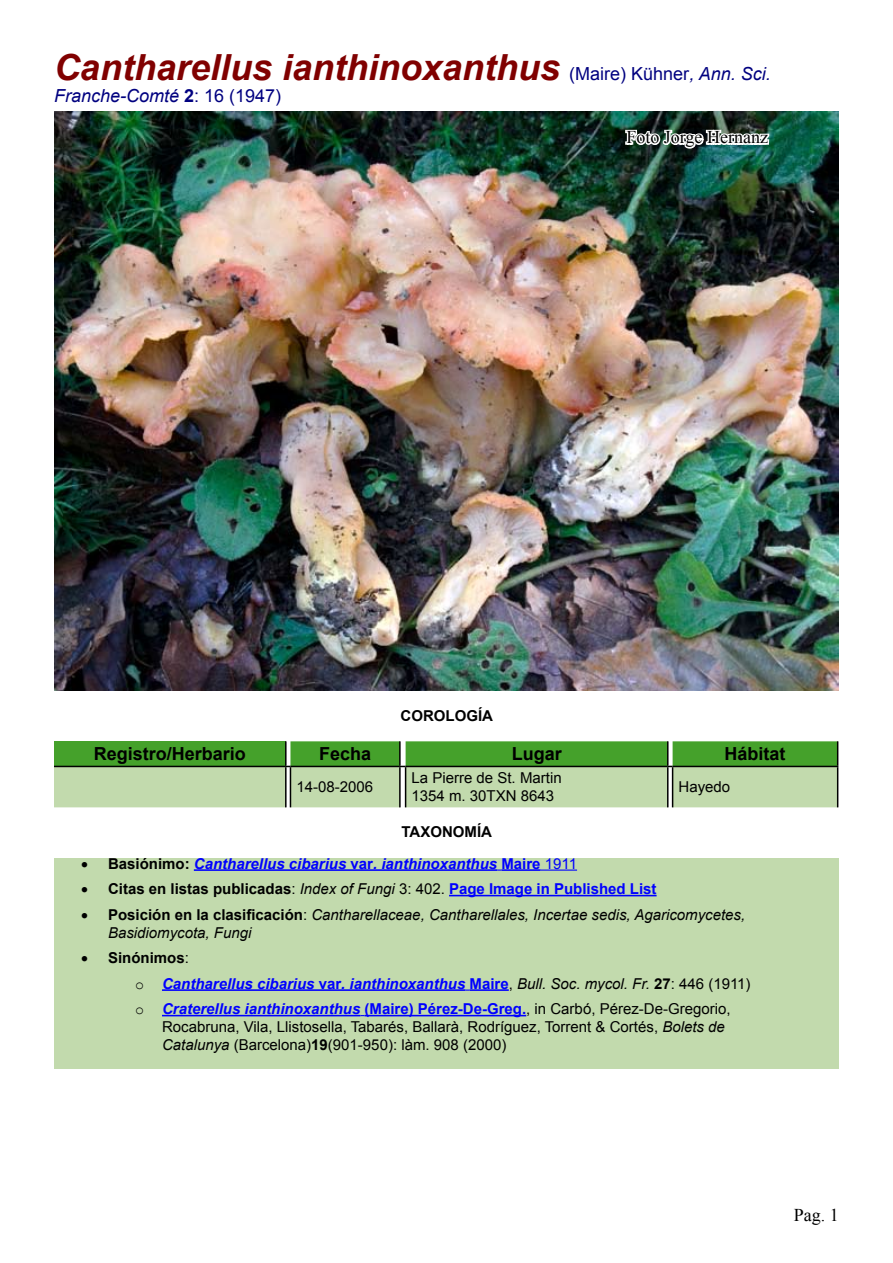
<style>
.page{position:relative;width:893px;height:1263px;background:#fff}
.page>*{position:absolute;margin:0;border:0;box-sizing:border-box;transform-origin:0 0}
.t1{font:italic 700 36px "Arial";color:#800000}
.t2{font:700 18px "Arial";color:#000}
.t3{font:italic 18px "Arial";color:#000080}
.t4{font:18px "Times New Roman";color:#000}
.t5{font:italic 700 15px/25.5px "Arial";color:#00f}
.t6{font:15px/18px "Arial";color:#000}
.t7{font:italic 15px/18px "Arial";color:#000}
.t8{font:700 15px "Arial";color:#00f}
.t9{font:700 15px "Arial";color:#000}
.s1{font-weight:400;font-style:normal;font-size:18px;color:#000080}
.s2{font-weight:400;font-size:18px;color:#000080}
.s3{font-weight:700;font-style:normal}
.s4{font-style:normal}
.s5{color:#000}
.s6{font-style:normal;color:#000}
.s7{font-weight:400;font-style:normal}
.s8{font-weight:400;color:#000}
.s9{font-weight:400;font-style:italic;color:#000}
.s10{font-weight:400;font-style:normal;color:#000}
.s11{font-family:"Courier New";font-weight:400;font-style:normal;color:#000}
.s12{font-style:italic}
.s13{font-weight:700}
</style>
<div class="page">
<img style="left:54px;top:112px;width:785px;height:579px">
<svg style="left:54px;top:741px;width:784px;height:66px;background:#91c27b"></svg>
<hr style="left:405px;top:767px;width:1px;height:40px;background:#000">
<hr style="left:406px;top:766px;width:262px;height:1px;background:#000">
<hr style="left:667px;top:767px;width:1px;height:40px;background:#000">
<hr style="left:672px;top:767px;width:1px;height:40px;background:#000">
<hr style="left:673px;top:766px;width:165px;height:1px;background:#000">
<hr style="left:837px;top:767px;width:1px;height:40px;background:#000">
<div style="left:54px;top:857px;width:785px;height:211px;background:#c2daad"></div>
<hr style="left:194px;top:869px;width:303px;height:2px;background:#00f">
<hr style="left:501px;top:869px;width:40px;height:2px;background:#00f">
<hr style="left:541px;top:869px;width:36px;height:2px;background:#00f">
<hr style="left:449px;top:895px;width:208px;height:1px;background:#00f">
<hr style="left:162px;top:989px;width:303px;height:2px;background:#00f">
<hr style="left:470px;top:989px;width:39px;height:2px;background:#00f">
<hr style="left:162px;top:1015px;width:198px;height:1px;background:#00f">
<hr style="left:365px;top:1015px;width:161px;height:1px;background:#00f">
<img style="left:624px;top:116px;width:148px;height:42px">
<h1 class="t1" style="left:54px;top:44px;width:718px">Cantharellus ianthinoxanthus <span class="s1">(Maire) Kühner</span><span class="s2">, Ann. Sci.</span></h1>
<p class="t3" style="left:54px;top:84px;width:229px">Franche-Comté <span class="s3">2</span><span class="s4">: 16 (1947)</span></p>
<p class="t4" style="left:626px;top:125px;width:143px">Foto Jorge Hernanz</p>
<p class="t9" style="left:400px;top:705px;width:94px">COROLOGÍA</p>
<p class="t2" style="left:94px;top:742px;width:154px">Registro/Herbario</p>
<p class="t2" style="left:319px;top:742px;width:54px">Fecha</p>
<p class="t2" style="left:512px;top:742px;width:52px">Lugar</p>
<p class="t2" style="left:725px;top:742px;width:63px">Hábitat</p>
<p class="t6" style="left:296px;top:778px;width:78px">14-08-2006</p>
<p class="t6" style="left:412px;top:769px;width:152px">La Pierre de St. Martin<br>1354 m. 30TXN 8643</p>
<p class="t6" style="left:679px;top:778px;width:53px">Hayedo</p>
<p class="t9" style="left:401px;top:822px;width:92px">TAXONOMÍA</p>
<p class="t5" style="left:81px;top:851px;width:498px"><span class="s5">•</span> <span class="s6">Basiónimo:</span> Cantharellus cibarius <span class="s4">var</span>. ianthinoxanthus <span class="s4">Maire</span> <span class="s7">1911</span></p>
<p class="t8" style="left:81px;top:879px;width:577px"><span class="s5">• Citas en listas publicadas</span><span class="s8">:</span> <span class="s9">Index of Fungi</span> <span class="s8">3: 402.</span> Page Image in Published List</p>
<p class="t7" style="left:108px;top:905px;width:639px;text-indent:-27px">• <span class="s3">Posición en la clasificación</span><span class="s4">:</span> Cantharellaceae, Cantharellales, Incertae sedis, Agaricomycetes,<br>Basidiomycota, Fungi</p>
<p class="t5" style="left:135px;top:945px;width:617px;text-indent:-54px"><span class="s5">•</span> <span class="s6">Sinónimos</span><span class="s10">:<br></span><span class="s11">o</span> Cantharellus cibarius <span class="s4">var</span>. ianthinoxanthus <span class="s4">Maire</span><span class="s10">,</span> <span class="s8">Bull. Soc. mycol. Fr.</span> <span class="s6">27</span><span class="s10">: 446 (1911) </span><span class="s11">o</span> Craterellus ianthinoxanthus <span class="s4">(Maire) Pérez-De-Greg.</span><span class="s10">, in Carbó, Pérez-De-Gregorio,</span></p>
<p class="t6" style="left:162px;top:1018px;width:564px">Rocabruna, Vila, Llistosella, Tabarés, Ballarà, Rodríguez, Torrent &amp; Cortés, <span class="s12">Bolets de<br>Catalunya</span> (Barcelona)<span class="s13">19</span>(901-950): làm. 908 (2000)</p>
<p class="t4" style="left:794px;top:1203px;width:46px">Pag. 1</p>
</div>
